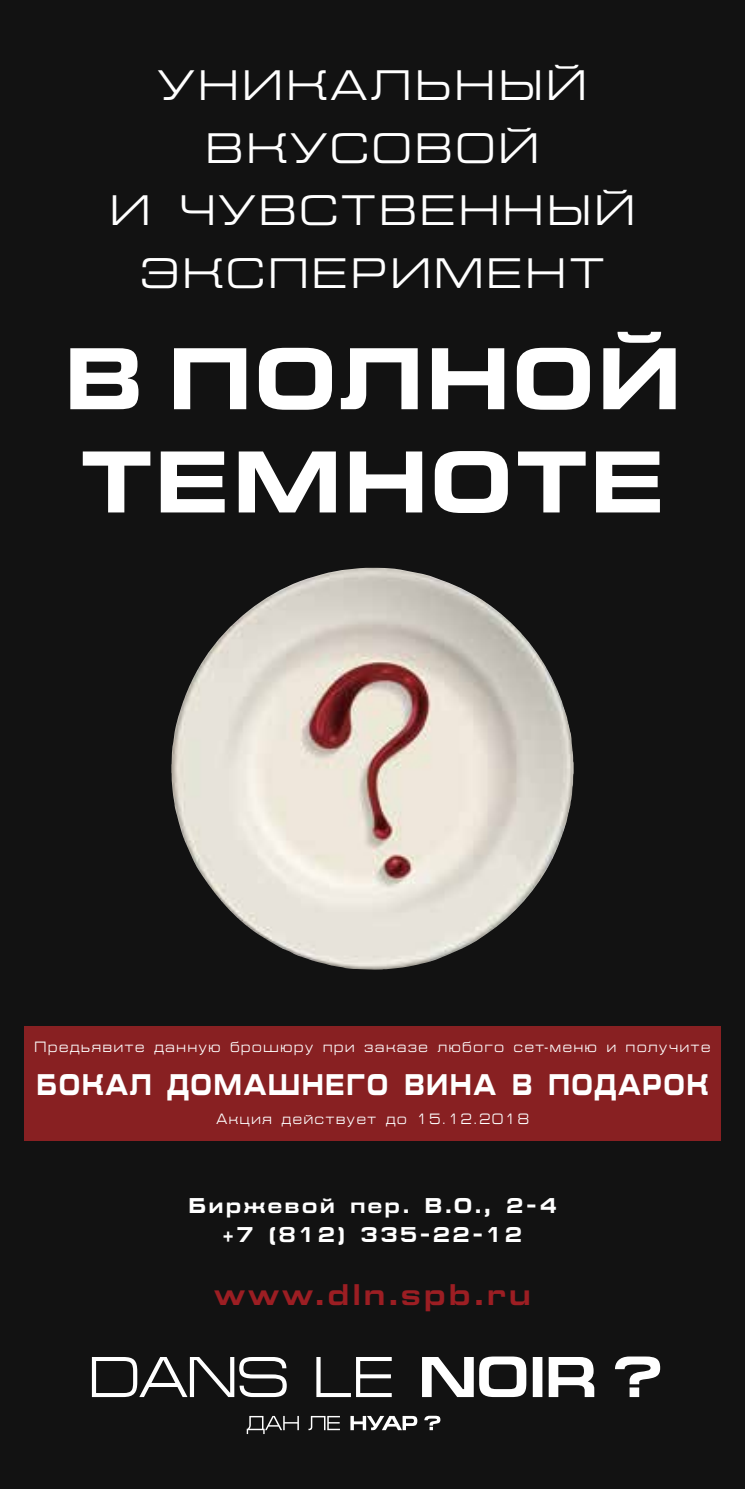
<style>
.page{position:relative;width:745px;height:1489px;background:#fff}
.page>*{position:absolute;margin:0;border:0;box-sizing:border-box;transform-origin:0 0}
.t1{font:700 87.75px/103.2px "Eurofont Extended C";letter-spacing:.05em;color:#fff}
.t2{font:42.75px/62.5px "Eurofont Extended C";letter-spacing:.1em;color:#fff;text-align:center}
.t3{font:700 30px "Eurofont Extended C";letter-spacing:.09em;color:#fff;scale:.76 1}
.t4{font:700 30px "Eurofont Extended C";letter-spacing:.14em;color:#9c1e23;scale:.91 1}
.t5{font:700 21.5px/29.5px "Eurofont Extended C";letter-spacing:.14em;color:#fff;text-align:center;scale:.91 1}
.t6{font:15px "Eurofont Extended C";letter-spacing:.14em;color:#fff;scale:.85 1}
</style>
<div class="page">
<div style="left:0;top:0;width:744px;height:1488px;background:#121212"></div>
<div style="left:24px;top:1026px;width:696px;height:115px;background:#882022"></div>
<img style="left:171px;top:568px;width:402px;height:401px">
<svg style="left:92px;top:1356px;width:567px;height:40px"></svg>
<svg style="left:246px;top:1415px;width:194px;height:18px"></svg>
<h2 class="t2" style="left:110px;top:54px;width:525px">УНИКАЛЬНЫЙ<br>ВКУСОВОЙ<br>И ЧУВСТВЕННЫЙ<br>ЭКСПЕРИМЕНТ</h2>
<h1 class="t1" style="left:65px;top:325px;width:616px">В ПОЛНОЙ<br>ТЕМНОТЕ</h1>
<p class="t6" style="left:34px;top:1037px;width:796px">Предъявите данную брошюру при заказе любого сет-меню и получите</p>
<h3 class="t3" style="left:37px;top:1065px;width:883px">БОКАЛ ДОМАШНЕГО ВИНА В ПОДАРОК</h3>
<p class="t6" style="left:216px;top:1110px;width:369px">Акция действует до 15.12.2018</p>
<h3 class="t5" style="left:189px;top:1189px;width:405px">Биржевой пер. В.О., 2-4 +7 (812) 335-22-12</h3>
<h3 class="t4" style="left:214px;top:1275px;width:348px">www.dln.spb.ru</h3>
</div>
